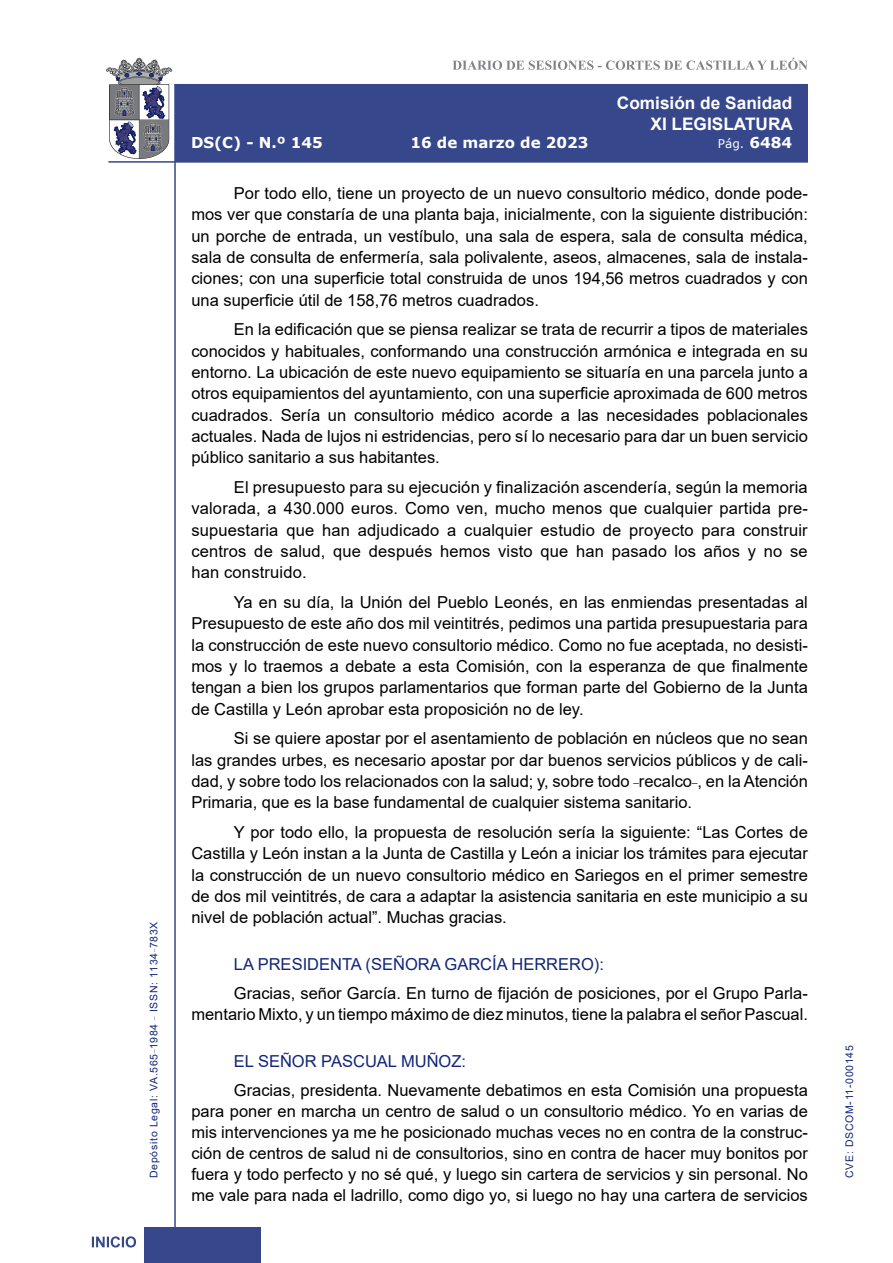
<style>
.page{position:relative;width:893px;height:1263px;background:#fff}
.page>*{position:absolute;margin:0;border:0;box-sizing:border-box;transform-origin:0 0}
.t1{font:700 17.25px/20.7px "Arial";color:#fff;text-align:right}
.t2{font:16.5px/21.3px "Arial";color:#000;text-align:justify}
.Orador{font:16.5px "Arial";color:#122678}
.t3{font:700 15px "Verdana";color:#fff}
.t4{font:12px "Verdana";color:#fff}
.t5{font:10.5px "Arial";letter-spacing:.065em;color:#122678}
.s1{font-weight:700;font-size:15px}
</style>
<div class="page">
<svg style="left:452px;top:58px;width:356px;height:12px"></svg>
<hr style="left:174px;top:84px;width:2px;height:1179px;background:#36478c">
<div style="left:144px;top:1227px;width:117px;height:36px;background:#36478c"></div>
<div style="left:175px;top:84px;width:633px;height:78px;background:#36478c"></div>
<hr style="left:108px;top:161px;width:700px;height:2px;background:#36478c">
<svg style="left:92px;top:1236px;width:44px;height:11px"></svg>
<svg style="left:106px;top:58px;width:66px;height:101px"></svg>
<p class="t5" style="left:146px;top:1178px;width:258px;rotate:-90deg">Depósito Legal: VA.565<sup>_</sup>1984 <sup>_</sup> ISSN: 1134<sup>_</sup>783X</p>
<p class="t1" style="left:617px;top:93px;width:178px">Comisión de Sanidad<br>XI LEGISLATURA</p>
<p class="t3" style="left:191px;top:132px;width:133px">DS(C) - N.º 145</p>
<p class="t3" style="left:410px;top:132px;width:180px">16 de marzo de 2023</p>
<p class="t4" style="left:718px;top:135px;width:76px">Pág. <span class="s1">6484</span></p>
<p class="t2" style="left:191px;top:183px;width:618px;text-indent:43px">Por todo ello, tiene un proyecto de un nuevo consultorio médico, donde pode&shy;mos ver que constaría de una planta baja, inicialmente, con la siguiente distribución: un porche de entrada, un vestíbulo, una sala de espera, sala de consulta médica, sala de consulta de enfermería, sala polivalente, aseos, almacenes, sala de instala&shy;ciones; con una superficie total construida de unos 194,56 metros cuadrados y con una superficie útil de 158,76 metros cuadrados.</p>
<p class="t2" style="left:191px;top:319px;width:618px;text-indent:43px">En la edificación que se piensa realizar se trata de recurrir a tipos de materiales conocidos y habituales, conformando una construcción armónica e integrada en su entorno. La ubicación de este nuevo equipamiento se situaría en una parcela junto a otros equipamientos del ayuntamiento, con una superficie aproximada de 600 metros cuadrados. Sería un consultorio médico acorde a las necesidades poblacionales actuales. Nada de lujos ni estridencias, pero sí lo necesario para dar un buen servicio público sanitario a sus habitantes.</p>
<p class="t2" style="left:191px;top:476px;width:618px;text-indent:43px">El presupuesto para su ejecución y finalización ascendería, según la memoria valorada, a 430.000 euros. Como ven, mucho menos que cualquier partida pre&shy;supuestaria que han adjudicado a cualquier estudio de proyecto para construir centros de salud, que después hemos visto que han pasado los años y no se han construido.</p>
<p class="t2" style="left:191px;top:591px;width:618px;text-indent:43px">Ya en su día, la Unión del Pueblo Leonés, en las enmiendas presentadas al Presupuesto de este año dos mil veintitrés, pedimos una partida presupuestaria para la construcción de este nuevo consultorio médico. Como no fue aceptada, no desisti&shy;mos y lo traemos a debate a esta Comisión, con la esperanza de que finalmente tengan a bien los grupos parlamentarios que forman parte del Gobierno de la Junta de Castilla y León aprobar esta proposición no de ley.</p>
<p class="t2" style="left:191px;top:728px;width:618px;text-indent:43px">Si se quiere apostar por el asentamiento de población en núcleos que no sean las grandes urbes, es necesario apostar por dar buenos servicios públicos y de cali&shy;dad, y sobre todo los relacionados con la salud; y, sobre todo <sup>_</sup>recalco<sup>_</sup>, en la Atención Primaria, que es la base fundamental de cualquier sistema sanitario.</p>
<p class="t2" style="left:191px;top:821px;width:618px;text-indent:43px">Y por todo ello, la propuesta de resolución sería la siguiente: “Las Cortes de Castilla y León instan a la Junta de Castilla y León a iniciar los trámites para ejecutar la construcción de un nuevo consultorio médico en Sariegos en el primer semestre de dos mil veintitrés, de cara a adaptar la asistencia sanitaria en este municipio a su nivel de población actual”. Muchas gracias.</p>
<p class="Orador" style="left:234px;top:953px;width:372px">LA PRESIDENTA (SEÑORA GARCÍA HERRERO):</p>
<p class="t2" style="left:191px;top:983px;width:618px;text-align:right">Gracias, señor García. En turno de fijación de posiciones, por el Grupo Parla&shy;mentario Mixto, y un tiempo máximo de diez minutos, tiene la palabra el señor Pascual.</p>
<p class="Orador" style="left:234px;top:1050px;width:234px">EL SEÑOR PASCUAL MUÑOZ:</p>
<p class="t2" style="left:191px;top:1080px;width:618px;text-indent:43px">Gracias, presidenta. Nuevamente debatimos en esta Comisión una propuesta para poner en marcha un centro de salud o un consultorio médico. Yo en varias de mis intervenciones ya me he posicionado muchas veces no en contra de la construc&shy;ción de centros de salud ni de consultorios, sino en contra de hacer muy bonitos por fuera y todo perfecto y no sé qué, y luego sin cartera de servicios y sin personal. No me vale para nada el ladrillo, como digo yo, si luego no hay una cartera de servicios</p>
<p class="t5" style="left:842px;top:1178px;width:134px;rotate:-90deg">CVE: DSCOM-11-000145</p>
</div>
